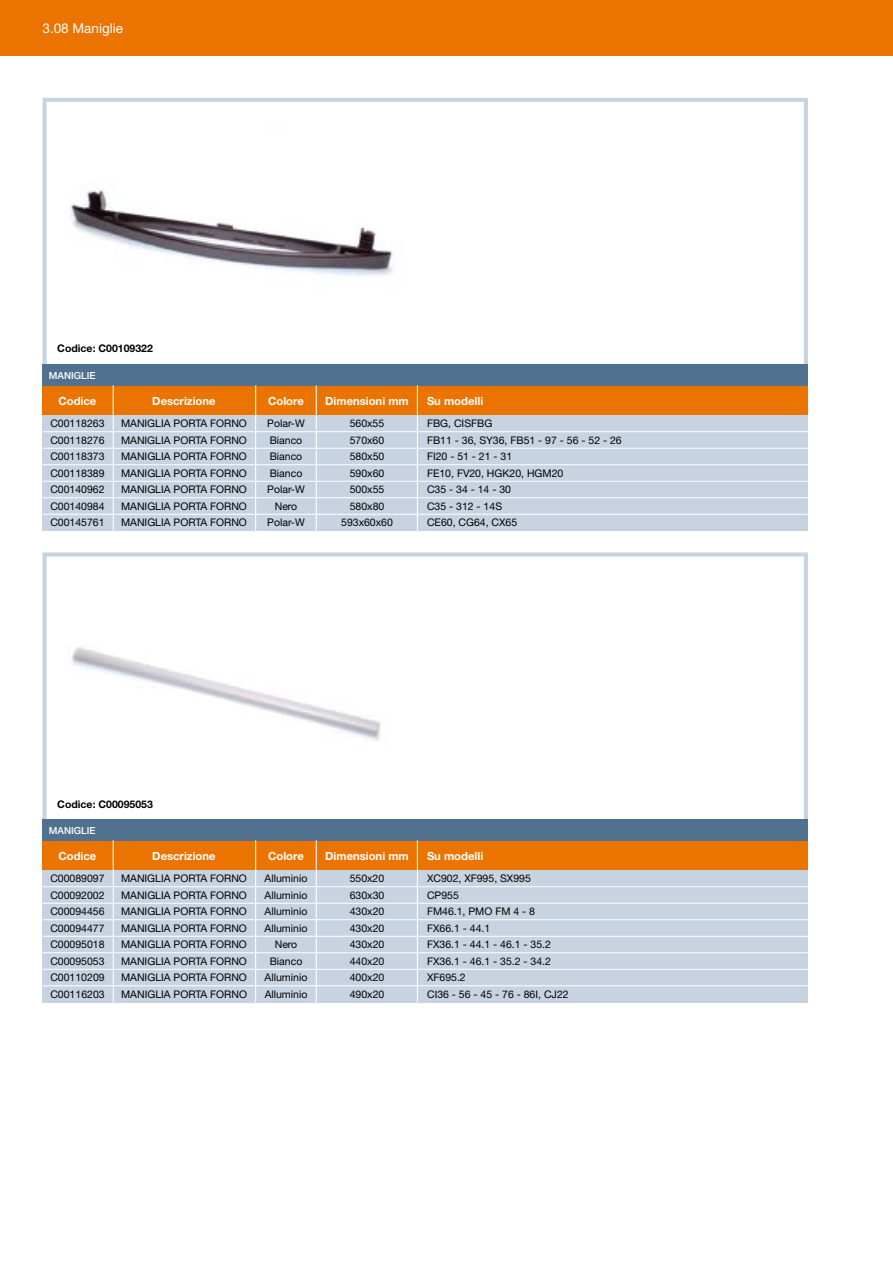
<style>
.page{position:relative;width:893px;height:1263px;background:#fff}
.page>*{position:absolute;margin:0;border:0;box-sizing:border-box;transform-origin:0 0}
.t1{font:13.5px "Helvetica Neue";color:#fff}
.t2{font:700 11.25px "Helvetica Neue";color:#fff}
.t3{font:10.5px "Helvetica Neue";color:#000}
.t4{font:700 10.5px "Helvetica Neue";color:#000}
.t5{font:500 9.75px "Helvetica Neue";color:#fff}
</style>
<div class="page">
<div style="left:0;top:0;width:893px;height:55px;background:#eb7400"></div>
<img style="left:70px;top:188px;width:323px;height:88px">
<div style="left:43px;top:98px;width:765px;height:271px;border:4px solid #c7d3e0"></div>
<img style="left:72px;top:647px;width:309px;height:94px">
<div style="left:43px;top:552px;width:765px;height:271px;border:4px solid #c7d3e0"></div>
<div style="left:43px;top:867px;width:765px;height:135px;background:#c7d3e0"></div>
<div style="left:43px;top:840px;width:765px;height:30px;background:#eb7400"></div>
<div style="left:43px;top:819px;width:765px;height:21px;background:#50718f"></div>
<hr style="left:113px;top:840px;width:1px;height:162px;background:#fff">
<hr style="left:316px;top:840px;width:1px;height:162px;background:#fff">
<hr style="left:255px;top:840px;width:1px;height:162px;background:#fff">
<hr style="left:417px;top:840px;width:1px;height:162px;background:#fff">
<hr style="left:43px;top:903px;width:765px;height:1px;background:#fff">
<hr style="left:43px;top:886px;width:765px;height:1px;background:#fff">
<hr style="left:43px;top:919px;width:765px;height:1px;background:#fff">
<hr style="left:43px;top:936px;width:765px;height:1px;background:#fff">
<hr style="left:43px;top:952px;width:765px;height:1px;background:#fff">
<hr style="left:43px;top:969px;width:765px;height:1px;background:#fff">
<hr style="left:43px;top:985px;width:765px;height:1px;background:#fff">
<div style="left:43px;top:412px;width:765px;height:119px;background:#c7d3e0"></div>
<div style="left:43px;top:385px;width:765px;height:30px;background:#eb7400"></div>
<div style="left:43px;top:364px;width:765px;height:21px;background:#50718f"></div>
<hr style="left:113px;top:385px;width:1px;height:147px;background:#fff">
<hr style="left:316px;top:385px;width:1px;height:147px;background:#fff">
<hr style="left:255px;top:385px;width:1px;height:147px;background:#fff">
<hr style="left:417px;top:385px;width:1px;height:147px;background:#fff">
<hr style="left:43px;top:448px;width:765px;height:1px;background:#fff">
<hr style="left:43px;top:431px;width:765px;height:1px;background:#fff">
<hr style="left:43px;top:464px;width:765px;height:1px;background:#fff">
<hr style="left:43px;top:481px;width:765px;height:1px;background:#fff">
<hr style="left:43px;top:497px;width:765px;height:1px;background:#fff">
<hr style="left:43px;top:514px;width:765px;height:1px;background:#fff">
<p class="t1" style="left:43px;top:20px;width:82px">3.08 Maniglie</p>
<p class="t4" style="left:57px;top:342px;width:97px">Codice: C00109322</p>
<p class="t5" style="left:49px;top:369px;width:48px">MANIGLIE</p>
<p class="t2" style="left:59px;top:394px;width:39px">Codice</p>
<p class="t2" style="left:152px;top:394px;width:65px">Descrizione</p>
<p class="t2" style="left:268px;top:394px;width:37px">Colore</p>
<p class="t2" style="left:325px;top:394px;width:85px">Dimensioni mm</p>
<p class="t2" style="left:427px;top:394px;width:58px">Su modelli</p>
<p class="t3" style="left:50px;top:417px;width:56px">C00118263</p>
<p class="t3" style="left:121px;top:417px;width:127px">MANIGLIA PORTA FORNO</p>
<p class="t3" style="left:267px;top:417px;width:39px">Polar-W</p>
<p class="t3" style="left:350px;top:417px;width:36px">560x55</p>
<p class="t3" style="left:427px;top:417px;width:67px">FBG, CISFBG</p>
<p class="t3" style="left:50px;top:434px;width:56px">C00118276</p>
<p class="t3" style="left:121px;top:434px;width:127px">MANIGLIA PORTA FORNO</p>
<p class="t3" style="left:270px;top:434px;width:34px">Bianco</p>
<p class="t3" style="left:350px;top:434px;width:36px">570x60</p>
<p class="t3" style="left:427px;top:434px;width:196px">FB11 - 36, SY36, FB51 - 97 - 56 - 52 - 26</p>
<p class="t3" style="left:50px;top:450px;width:56px">C00118373</p>
<p class="t3" style="left:121px;top:450px;width:127px">MANIGLIA PORTA FORNO</p>
<p class="t3" style="left:270px;top:450px;width:34px">Bianco</p>
<p class="t3" style="left:350px;top:450px;width:36px">580x50</p>
<p class="t3" style="left:427px;top:450px;width:87px">FI20 - 51 - 21 - 31</p>
<p class="t3" style="left:50px;top:467px;width:56px">C00118389</p>
<p class="t3" style="left:121px;top:467px;width:127px">MANIGLIA PORTA FORNO</p>
<p class="t3" style="left:270px;top:467px;width:34px">Bianco</p>
<p class="t3" style="left:350px;top:467px;width:36px">590x60</p>
<p class="t3" style="left:427px;top:467px;width:138px">FE10, FV20, HGK20, HGM20</p>
<p class="t3" style="left:50px;top:483px;width:56px">C00140962</p>
<p class="t3" style="left:121px;top:483px;width:127px">MANIGLIA PORTA FORNO</p>
<p class="t3" style="left:267px;top:483px;width:39px">Polar-W</p>
<p class="t3" style="left:350px;top:483px;width:36px">500x55</p>
<p class="t3" style="left:427px;top:483px;width:86px">C35 - 34 - 14 - 30</p>
<p class="t3" style="left:50px;top:500px;width:56px">C00140984</p>
<p class="t3" style="left:121px;top:500px;width:127px">MANIGLIA PORTA FORNO</p>
<p class="t3" style="left:275px;top:500px;width:24px">Nero</p>
<p class="t3" style="left:350px;top:500px;width:36px">580x80</p>
<p class="t3" style="left:427px;top:500px;width:77px">C35 - 312 - 14S</p>
<p class="t3" style="left:50px;top:516px;width:56px">C00145761</p>
<p class="t3" style="left:121px;top:516px;width:127px">MANIGLIA PORTA FORNO</p>
<p class="t3" style="left:267px;top:516px;width:39px">Polar-W</p>
<p class="t3" style="left:341px;top:516px;width:53px">593x60x60</p>
<p class="t3" style="left:427px;top:516px;width:92px">CE60, CG64, CX65</p>
<p class="t4" style="left:57px;top:798px;width:97px">Codice: C00095053</p>
<p class="t5" style="left:49px;top:824px;width:48px">MANIGLIE</p>
<p class="t2" style="left:59px;top:849px;width:39px">Codice</p>
<p class="t2" style="left:152px;top:849px;width:65px">Descrizione</p>
<p class="t2" style="left:268px;top:849px;width:37px">Colore</p>
<p class="t2" style="left:325px;top:849px;width:85px">Dimensioni mm</p>
<p class="t2" style="left:427px;top:849px;width:58px">Su modelli</p>
<p class="t3" style="left:50px;top:872px;width:56px">C00089097</p>
<p class="t3" style="left:121px;top:872px;width:127px">MANIGLIA PORTA FORNO</p>
<p class="t3" style="left:265px;top:872px;width:44px">Alluminio</p>
<p class="t3" style="left:350px;top:872px;width:36px">550x20</p>
<p class="t3" style="left:427px;top:872px;width:105px">XC902, XF995, SX995</p>
<p class="t3" style="left:50px;top:889px;width:56px">C00092002</p>
<p class="t3" style="left:121px;top:889px;width:127px">MANIGLIA PORTA FORNO</p>
<p class="t3" style="left:265px;top:889px;width:44px">Alluminio</p>
<p class="t3" style="left:350px;top:889px;width:36px">630x30</p>
<p class="t3" style="left:427px;top:889px;width:33px">CP955</p>
<p class="t3" style="left:50px;top:905px;width:56px">C00094456</p>
<p class="t3" style="left:121px;top:905px;width:127px">MANIGLIA PORTA FORNO</p>
<p class="t3" style="left:265px;top:905px;width:44px">Alluminio</p>
<p class="t3" style="left:350px;top:905px;width:36px">430x20</p>
<p class="t3" style="left:427px;top:905px;width:109px">FM46.1, PMO FM 4 - 8</p>
<p class="t3" style="left:50px;top:922px;width:56px">C00094477</p>
<p class="t3" style="left:121px;top:922px;width:127px">MANIGLIA PORTA FORNO</p>
<p class="t3" style="left:265px;top:922px;width:44px">Alluminio</p>
<p class="t3" style="left:350px;top:922px;width:36px">430x20</p>
<p class="t3" style="left:427px;top:922px;width:65px">FX66.1 - 44.1</p>
<p class="t3" style="left:50px;top:938px;width:56px">C00095018</p>
<p class="t3" style="left:121px;top:938px;width:127px">MANIGLIA PORTA FORNO</p>
<p class="t3" style="left:275px;top:938px;width:24px">Nero</p>
<p class="t3" style="left:350px;top:938px;width:36px">430x20</p>
<p class="t3" style="left:427px;top:938px;width:125px">FX36.1 - 44.1 - 46.1 - 35.2</p>
<p class="t3" style="left:50px;top:955px;width:56px">C00095053</p>
<p class="t3" style="left:121px;top:955px;width:127px">MANIGLIA PORTA FORNO</p>
<p class="t3" style="left:270px;top:955px;width:34px">Bianco</p>
<p class="t3" style="left:350px;top:955px;width:36px">440x20</p>
<p class="t3" style="left:427px;top:955px;width:125px">FX36.1 - 46.1 - 35.2 - 34.2</p>
<p class="t3" style="left:50px;top:971px;width:56px">C00110209</p>
<p class="t3" style="left:121px;top:971px;width:127px">MANIGLIA PORTA FORNO</p>
<p class="t3" style="left:265px;top:971px;width:44px">Alluminio</p>
<p class="t3" style="left:350px;top:971px;width:36px">400x20</p>
<p class="t3" style="left:427px;top:971px;width:40px">XF695.2</p>
<p class="t3" style="left:50px;top:988px;width:56px">C00116203</p>
<p class="t3" style="left:121px;top:988px;width:127px">MANIGLIA PORTA FORNO</p>
<p class="t3" style="left:265px;top:988px;width:44px">Alluminio</p>
<p class="t3" style="left:350px;top:988px;width:36px">490x20</p>
<p class="t3" style="left:427px;top:988px;width:143px">CI36 - 56 - 45 - 76 - 86I, CJ22</p>
</div>
